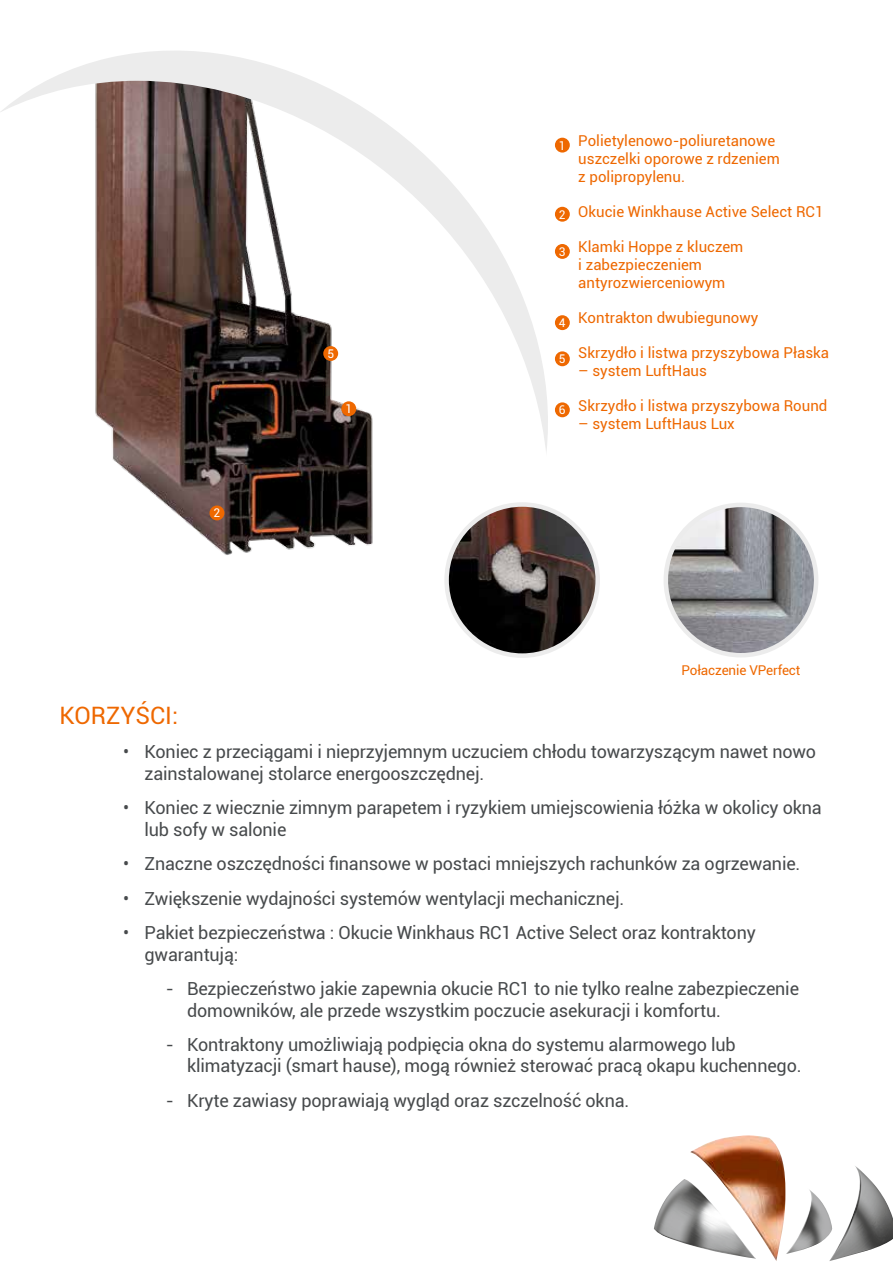
<style>
.page{position:relative;width:893px;height:1263px;background:#fff}
.page>*{position:absolute;margin:0;border:0;box-sizing:border-box;transform-origin:0 0}
.t1{font:24px "Roboto";color:#ee6800}
.t2{font:18px/21.6px "Roboto";letter-spacing:-.01em;color:#474a4c}
.t3{font:15px/18px "Roboto";color:#ee6800}
.t4{font:13.5px "Roboto";letter-spacing:-.01em;color:#ee6800}
.t5{font:12px "Roboto";color:#fff}
</style>
<div class="page">
<svg style="left:1px;top:51px;width:594px;height:602px"></svg>
<img style="left:38px;top:81px;width:417px;height:475px">
<div style="left:555px;top:138px;width:15px;height:15px;background:#ee6800;border-radius:50%"></div>
<div style="left:555px;top:207px;width:15px;height:15px;background:#ee6800;border-radius:50%"></div>
<div style="left:555px;top:244px;width:15px;height:15px;background:#ee6800;border-radius:50%"></div>
<div style="left:555px;top:315px;width:15px;height:15px;background:#ee6800;border-radius:50%"></div>
<div style="left:555px;top:351px;width:15px;height:15px;background:#ee6800;border-radius:50%"></div>
<div style="left:555px;top:402px;width:15px;height:15px;background:#ee6800;border-radius:50%"></div>
<div style="left:341px;top:401px;width:15px;height:15px;background:#ee6800;border-radius:50%"></div>
<div style="left:210px;top:505px;width:14px;height:15px;background:#ee6800;border-radius:50%"></div>
<div style="left:323px;top:346px;width:15px;height:15px;background:#ee6800;border-radius:50%"></div>
<img style="left:829px;top:1166px;width:64px;height:95px">
<img style="left:785px;top:1188px;width:47px;height:66px">
<img style="left:654px;top:1179px;width:36px;height:66px">
<img style="left:690px;top:1135px;width:95px;height:126px">
<img style="left:666px;top:505px;width:150px;height:150px;border-radius:75px">
<div style="left:664px;top:503px;width:154px;height:154px;border:4px solid #ececec;border-radius:50%"></div>
<img style="left:447px;top:504px;width:151px;height:152px;border-radius:76px">
<div style="left:444px;top:502px;width:156px;height:156px;border:4px solid #ececec;border-radius:50%"></div>
<p class="t5" style="left:214px;top:505px;width:8px">2</p>
<p class="t5" style="left:559px;top:137px;width:8px">1</p>
<p class="t5" style="left:559px;top:206px;width:8px">2</p>
<p class="t5" style="left:559px;top:243px;width:8px">3</p>
<p class="t5" style="left:327px;top:345px;width:8px">5</p>
<p class="t5" style="left:559px;top:314px;width:8px">4</p>
<p class="t5" style="left:559px;top:351px;width:8px">5</p>
<p class="t5" style="left:345px;top:401px;width:8px">1</p>
<p class="t5" style="left:559px;top:402px;width:8px">6</p>
<p class="t3" style="left:578px;top:131px;width:203px">Polietylenowo-poliuretanowe uszczelki oporowe z rdzeniem z polipropylenu.</p>
<p class="t3" style="left:578px;top:202px;width:247px">Okucie Winkhause Active Select RC1</p>
<p class="t3" style="left:578px;top:237px;width:167px">Klamki Hoppe z kluczem i zabezpieczeniem antyrozwierceniowym</p>
<p class="t3" style="left:578px;top:308px;width:181px">Kontrakton dwubiegunowy</p>
<p class="t3" style="left:578px;top:343px;width:252px">Skrzydło i listwa przyszybowa Płaska</p>
<p class="t3" style="left:578px;top:361px;width:130px">– system LuftHaus</p>
<p class="t3" style="left:578px;top:396px;width:251px">Skrzydło i listwa przyszybowa Round</p>
<p class="t3" style="left:578px;top:414px;width:158px">– system LuftHaus Lux</p>
<p class="t4" style="left:681px;top:661px;width:120px">Połaczenie VPerfect</p>
<h1 class="t1" style="left:60px;top:698px;width:120px">KORZYŚCI:</h1>
<p class="t2" style="left:145px;top:740px;width:673px;text-indent:-21px">• Koniec z przeciągami i nieprzyjemnym uczuciem chłodu towarzyszącym nawet nowo zainstalowanej stolarce energooszczędnej.</p>
<p class="t2" style="left:145px;top:796px;width:679px;text-indent:-21px">• Koniec z wiecznie zimnym parapetem i ryzykiem umiejscowienia łóżka w okolicy okna lub sofy w salonie</p>
<p class="t2" style="left:123px;top:852px;width:679px">• Znaczne oszczędności finansowe w postaci mniejszych rachunków za ogrzewanie.</p>
<p class="t2" style="left:123px;top:887px;width:503px">• Zwiększenie wydajności systemów wentylacji mechanicznej.</p>
<p class="t2" style="left:145px;top:921px;width:613px;text-indent:-21px">• Pakiet bezpieczeństwa : Okucie Winkhaus RC1 Active Select oraz kontraktony gwarantują:</p>
<p class="t2" style="left:187px;top:977px;width:613px;text-indent:-21px">- Bezpieczeństwo jakie zapewnia okucie RC1 to nie tylko realne zabezpieczenie domowników, ale przede wszystkim poczucie asekuracji i komfortu.</p>
<p class="t2" style="left:187px;top:1033px;width:616px;text-indent:-21px">- Kontraktony umożliwiają podpięcia okna do systemu alarmowego lub klimatyzacji (smart hause), mogą również sterować pracą okapu kuchennego.</p>
<p class="t2" style="left:166px;top:1089px;width:465px">- Kryte zawiasy poprawiają wygląd oraz szczelność okna.</p>
</div>
